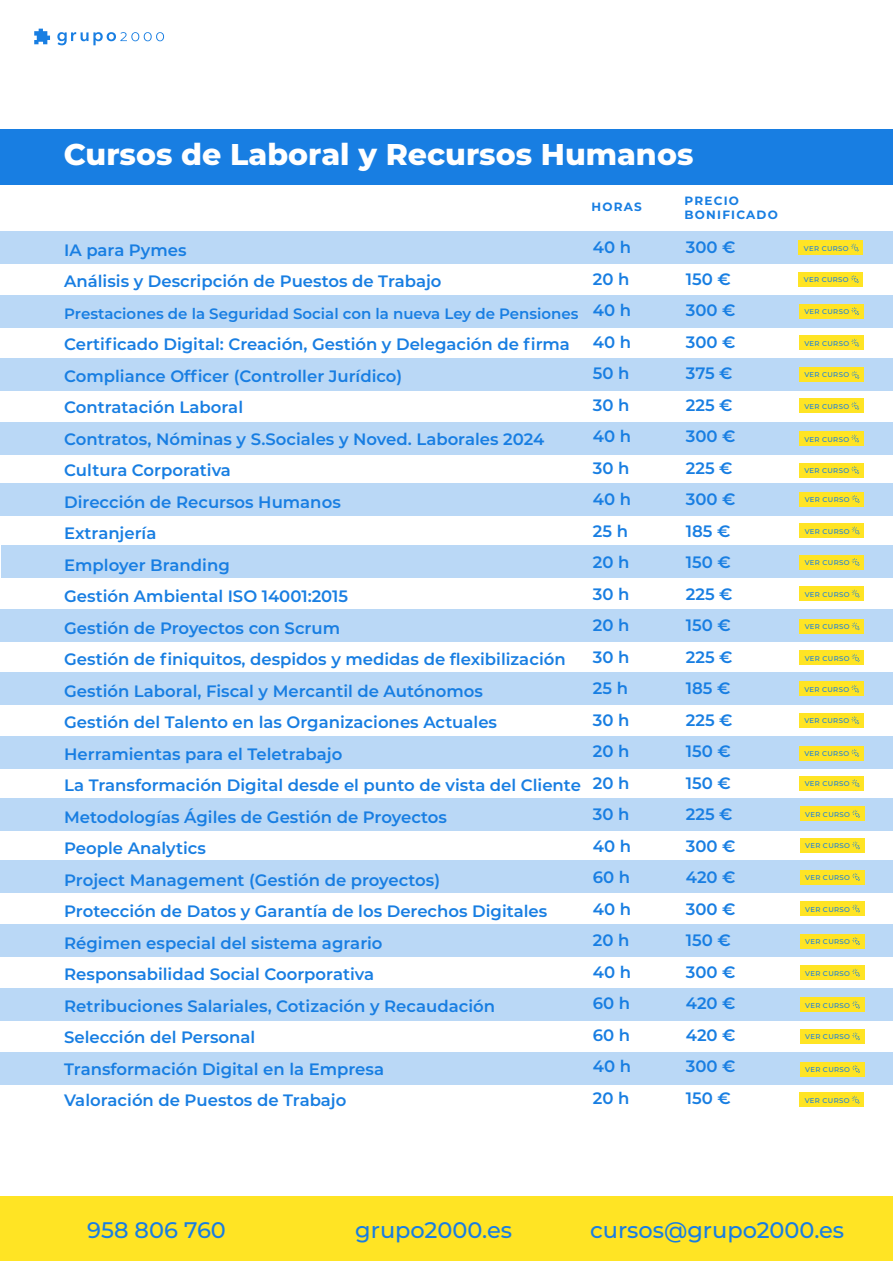
<style>
.page{position:relative;width:893px;height:1263px;background:#fff}
.page>*{position:absolute;margin:0;border:0;box-sizing:border-box;transform-origin:0 0}
.t1{font:800 30px "Montserrat";color:#fff}
.t2{font:500 22.5px "Montserrat";color:#187de2}
.t3{font:600 16.5px/31.5px "Montserrat";color:#187ee2}
.t4{font:600 15px "Montserrat";color:#187ee2}
.t5{font:700 12px "Montserrat";letter-spacing:.1em;color:#187ee2}
.t6{font:500 6.9px "Montserrat";letter-spacing:.05em;color:#187ee2}
</style>
<div class="page">
<div style="left:0;top:231px;width:893px;height:33px;background:#bad8f6"></div>
<div style="left:0;top:295px;width:893px;height:33px;background:#bad8f6"></div>
<div style="left:0;top:358px;width:893px;height:33px;background:#bad8f6"></div>
<div style="left:0;top:422px;width:893px;height:32px;background:#bad8f6"></div>
<div style="left:0;top:483px;width:893px;height:33px;background:#bad8f6"></div>
<div style="left:1px;top:545px;width:892px;height:33px;background:#bad8f6"></div>
<div style="left:1px;top:609px;width:892px;height:33px;background:#bad8f6"></div>
<div style="left:0;top:672px;width:893px;height:33px;background:#bad8f6"></div>
<div style="left:0;top:736px;width:893px;height:33px;background:#bad8f6"></div>
<div style="left:0;top:798px;width:893px;height:33px;background:#bad8f6"></div>
<div style="left:0;top:860px;width:893px;height:33px;background:#bad8f6"></div>
<div style="left:0;top:924px;width:893px;height:33px;background:#bad8f6"></div>
<div style="left:0;top:129px;width:893px;height:55px;background:#187ee2"></div>
<svg style="left:57px;top:32px;width:107px;height:13px"></svg>
<svg style="left:34px;top:29px;width:16px;height:15px"></svg>
<div style="left:798px;top:240px;width:65px;height:15px;background:#ffe424"></div>
<svg style="left:851px;top:244px;width:8px;height:7px"></svg>
<div style="left:798px;top:272px;width:65px;height:14px;background:#ffe424"></div>
<svg style="left:851px;top:275px;width:8px;height:8px"></svg>
<div style="left:799px;top:304px;width:65px;height:14px;background:#ffe424"></div>
<svg style="left:851px;top:307px;width:8px;height:8px"></svg>
<div style="left:799px;top:336px;width:65px;height:14px;background:#ffe424"></div>
<svg style="left:851px;top:339px;width:8px;height:8px"></svg>
<div style="left:799px;top:367px;width:65px;height:15px;background:#ffe424"></div>
<div style="left:799px;top:399px;width:65px;height:14px;background:#ffe424"></div>
<svg style="left:851px;top:402px;width:8px;height:8px"></svg>
<div style="left:799px;top:431px;width:65px;height:15px;background:#ffe424"></div>
<svg style="left:851px;top:434px;width:8px;height:8px"></svg>
<div style="left:799px;top:463px;width:65px;height:14px;background:#ffe424"></div>
<svg style="left:851px;top:466px;width:8px;height:8px"></svg>
<div style="left:799px;top:492px;width:65px;height:14px;background:#ffe424"></div>
<svg style="left:852px;top:495px;width:8px;height:8px"></svg>
<div style="left:799px;top:523px;width:65px;height:15px;background:#ffe424"></div>
<svg style="left:852px;top:526px;width:8px;height:8px"></svg>
<div style="left:799px;top:555px;width:65px;height:14px;background:#ffe424"></div>
<svg style="left:852px;top:558px;width:8px;height:8px"></svg>
<div style="left:799px;top:587px;width:65px;height:14px;background:#ffe424"></div>
<svg style="left:852px;top:590px;width:8px;height:7px"></svg>
<div style="left:799px;top:619px;width:65px;height:14px;background:#ffe424"></div>
<svg style="left:852px;top:622px;width:8px;height:8px"></svg>
<div style="left:799px;top:651px;width:65px;height:14px;background:#ffe424"></div>
<svg style="left:852px;top:654px;width:8px;height:8px"></svg>
<div style="left:799px;top:682px;width:65px;height:14px;background:#ffe424"></div>
<svg style="left:851px;top:685px;width:8px;height:8px"></svg>
<div style="left:799px;top:713px;width:65px;height:14px;background:#ffe424"></div>
<svg style="left:851px;top:716px;width:8px;height:8px"></svg>
<div style="left:799px;top:746px;width:65px;height:14px;background:#ffe424"></div>
<svg style="left:851px;top:749px;width:8px;height:8px"></svg>
<div style="left:800px;top:807px;width:64px;height:14px;background:#ffe424"></div>
<svg style="left:852px;top:810px;width:8px;height:8px"></svg>
<div style="left:800px;top:838px;width:64px;height:15px;background:#ffe424"></div>
<svg style="left:852px;top:841px;width:8px;height:8px"></svg>
<div style="left:800px;top:870px;width:64px;height:14px;background:#ffe424"></div>
<svg style="left:852px;top:873px;width:8px;height:8px"></svg>
<div style="left:800px;top:901px;width:64px;height:15px;background:#ffe424"></div>
<svg style="left:852px;top:904px;width:8px;height:8px"></svg>
<div style="left:800px;top:934px;width:64px;height:14px;background:#ffe424"></div>
<svg style="left:852px;top:937px;width:8px;height:8px"></svg>
<div style="left:800px;top:966px;width:64px;height:14px;background:#ffe424"></div>
<svg style="left:852px;top:969px;width:8px;height:8px"></svg>
<div style="left:799px;top:776px;width:65px;height:14px;background:#ffe424"></div>
<svg style="left:852px;top:779px;width:8px;height:8px"></svg>
<div style="left:1px;top:1196px;width:892px;height:65px;background:#ffe424"></div>
<svg style="left:851px;top:371px;width:8px;height:8px"></svg>
<div style="left:0;top:988px;width:893px;height:33px;background:#bad8f6"></div>
<div style="left:0;top:1052px;width:893px;height:33px;background:#bad8f6"></div>
<div style="left:800px;top:998px;width:64px;height:14px;background:#ffe424"></div>
<svg style="left:852px;top:1001px;width:8px;height:8px"></svg>
<div style="left:800px;top:1029px;width:64px;height:14px;background:#ffe424"></div>
<svg style="left:852px;top:1032px;width:8px;height:8px"></svg>
<div style="left:800px;top:1062px;width:64px;height:14px;background:#ffe424"></div>
<svg style="left:852px;top:1065px;width:8px;height:8px"></svg>
<div style="left:799px;top:1093px;width:65px;height:14px;background:#ffe424"></div>
<svg style="left:852px;top:1096px;width:8px;height:8px"></svg>
<h1 class="t1" style="left:64px;top:132px;width:631px">Cursos de Laboral y Recursos Humanos</h1>
<p class="t5" style="left:591px;top:198px;width:52px">HORAS</p>
<p class="t5" style="left:685px;top:192px;width:56px">PRECIO</p>
<p class="t5" style="left:685px;top:206px;width:95px">BONIFICADO</p>
<p class="t3" style="left:64px;top:233px;width:379px">IA para Pymes<br>Análisis y Descripción de Puestos de Trabajo</p>
<p class="t4" style="left:64px;top:303px;width:516px">Prestaciones de la Seguridad Social con la nueva Ley de Pensiones</p>
<p class="t3" style="left:64px;top:328px;width:518px">Certificado Digital: Creación, Gestión y Delegación de firma Compliance Officer (Controller Jurídico)<br>Contratación Laboral<br>Contratos, Nóminas y S.Sociales y Noved. Laborales 2024<br>Cultura Corporativa<br>Dirección de Recursos Humanos<br>Extranjería<br>Employer Branding<br>Gestión Ambiental ISO 14001:2015<br>Gestión de Proyectos con Scrum<br>Gestión de finiquitos, despidos y medidas de flexibilización Gestión Laboral, Fiscal y Mercantil de Autónomos<br>Gestión del Talento en las Organizaciones Actuales Herramientas para el Teletrabajo<br>La Transformación Digital desde el punto de vista del Cliente Metodologías Ágiles de Gestión de Proyectos<br>People Analytics<br>Project Management (Gestión de proyectos)<br>Protección de Datos y Garantía de los Derechos Digitales Régimen especial del sistema agrario<br>Responsabilidad Social Coorporativa<br>Retribuciones Salariales, Cotización y Recaudación<br>Selección del Personal<br>Transformación Digital en la Empresa<br>Valoración de Puestos de Trabajo</p>
<p class="t3" style="left:593px;top:231px;width:40px">40 h<br>20 h<br>40 h<br>40 h<br>50 h<br>30 h<br>40 h<br>30 h<br>40 h<br>25 h<br>20 h<br>30 h<br>20 h<br>30 h<br>25 h<br>30 h<br>20 h<br>20 h<br>30 h<br>40 h<br>60 h<br>40 h<br>20 h<br>40 h<br>60 h<br>60 h<br>40 h<br>20 h</p>
<p class="t3" style="left:686px;top:231px;width:51px">300 €<br>150 €<br>300 €<br>300 €<br>375 €<br>225 €<br>300 €<br>225 €<br>300 €<br>185 €<br>150 €<br>225 €<br>150 €<br>225 €<br>185 €<br>225 €<br>150 €<br>150 €<br>225 €<br>300 €<br>420 €<br>300 €<br>150 €<br>300 €<br>420 €<br>420 €<br>300 €<br>150 €</p>
<p class="t6" style="left:804px;top:243px;width:46px">VER CURSO</p>
<p class="t6" style="left:804px;top:275px;width:46px">VER CURSO</p>
<p class="t6" style="left:804px;top:307px;width:46px">VER CURSO</p>
<p class="t6" style="left:804px;top:338px;width:46px">VER CURSO</p>
<p class="t6" style="left:804px;top:370px;width:46px">VER CURSO</p>
<p class="t6" style="left:804px;top:402px;width:46px">VER CURSO</p>
<p class="t6" style="left:804px;top:434px;width:46px">VER CURSO</p>
<p class="t6" style="left:804px;top:466px;width:46px">VER CURSO</p>
<p class="t6" style="left:805px;top:495px;width:46px">VER CURSO</p>
<p class="t6" style="left:805px;top:526px;width:46px">VER CURSO</p>
<p class="t6" style="left:805px;top:558px;width:46px">VER CURSO</p>
<p class="t6" style="left:805px;top:589px;width:46px">VER CURSO</p>
<p class="t6" style="left:805px;top:622px;width:46px">VER CURSO</p>
<p class="t6" style="left:805px;top:653px;width:46px">VER CURSO</p>
<p class="t6" style="left:804px;top:684px;width:46px">VER CURSO</p>
<p class="t6" style="left:804px;top:716px;width:46px">VER CURSO</p>
<p class="t6" style="left:804px;top:749px;width:46px">VER CURSO</p>
<p class="t6" style="left:805px;top:779px;width:46px">VER CURSO</p>
<p class="t6" style="left:805px;top:809px;width:46px">VER CURSO</p>
<p class="t6" style="left:805px;top:841px;width:46px">VER CURSO</p>
<p class="t6" style="left:805px;top:873px;width:46px">VER CURSO</p>
<p class="t6" style="left:805px;top:904px;width:46px">VER CURSO</p>
<p class="t6" style="left:805px;top:937px;width:46px">VER CURSO</p>
<p class="t6" style="left:805px;top:968px;width:46px">VER CURSO</p>
<p class="t6" style="left:805px;top:1000px;width:46px">VER CURSO</p>
<p class="t6" style="left:805px;top:1032px;width:46px">VER CURSO</p>
<p class="t6" style="left:805px;top:1065px;width:46px">VER CURSO</p>
<p class="t6" style="left:805px;top:1095px;width:46px">VER CURSO</p>
<h2 class="t2" style="left:87px;top:1214px;width:140px">958 806 760</h2>
<h2 class="t2" style="left:355px;top:1214px;width:158px">grupo2000.es</h2>
<h2 class="t2" style="left:590px;top:1214px;width:256px">cursos@grupo2000.es</h2>
</div>
